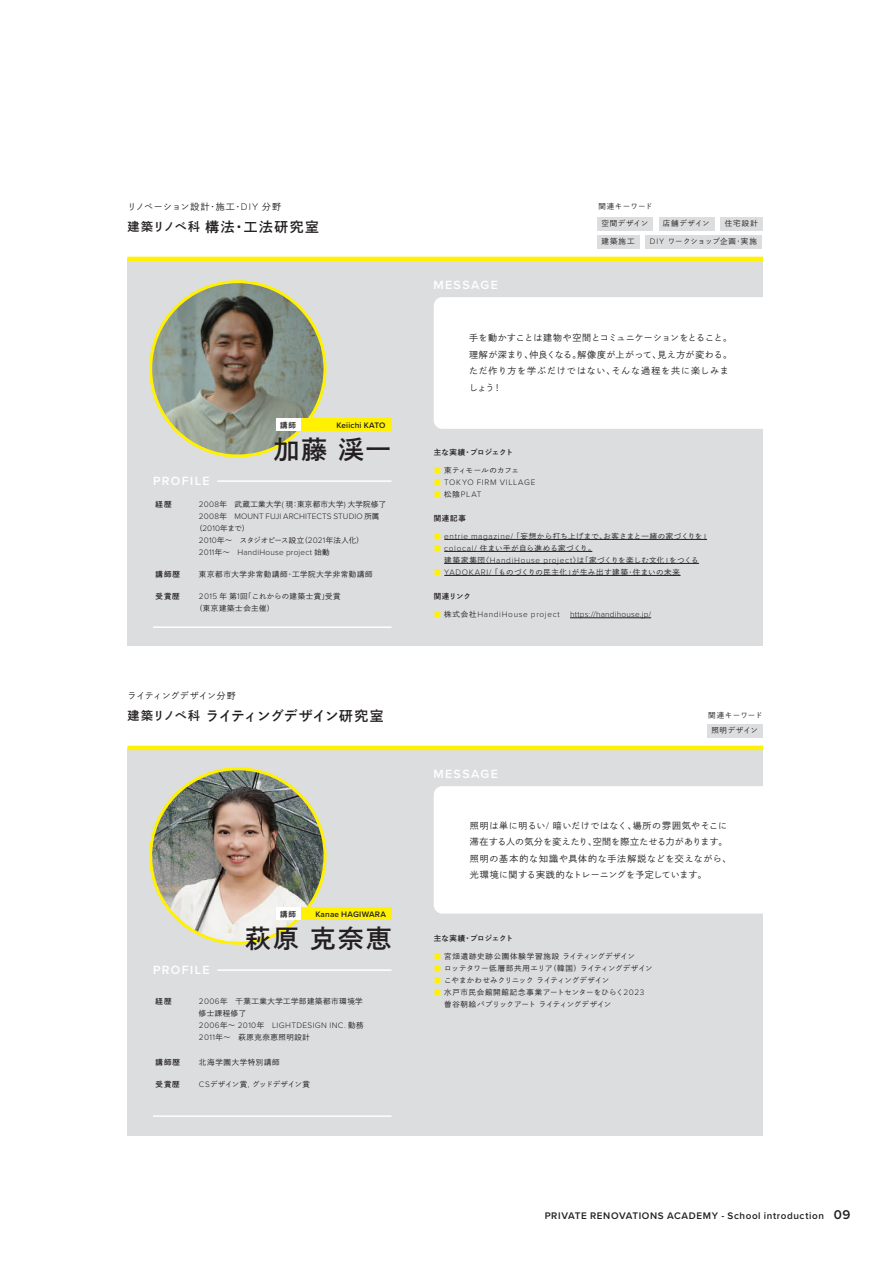
<style>
.page{position:relative;width:893px;height:1263px;background:#fff}
.page>*{position:absolute;margin:0;border:0;box-sizing:border-box;transform-origin:0 0}
.t1{font:25.5px "DNP Shuei Go Gin Std B";letter-spacing:.1em;color:#231f20}
.t2{font:13.8px "DNP Shuei Go Gin Std B";letter-spacing:-.025em;color:#231f20}
.t3{font:13.8px "DNP Shuei Go Gin Std B";letter-spacing:.04em;color:#231f20}
.t4{font:600 12.3px "Proxima Nova";letter-spacing:.11em;color:#fff}
.t5{font:600 9.9px "Proxima Nova";letter-spacing:.06em;color:#231f20}
.t6{font:9px/16.5px "DNP Shuei Go Gin Std L";letter-spacing:.045em;color:#231f20}
.t7{font:9px "DNP Shuei Go Gin Std L";letter-spacing:-.025em;color:#231f20}
.t8{font:300 8.25px "Proxima Nova";letter-spacing:.03em;color:#231f20}
.t9{font:300 8.25px "Proxima Nova";letter-spacing:.01em;color:#231f20}
.t10{font:300 8.25px "Proxima Nova";letter-spacing:.05em;color:#231f20}
.t11{font:600 8.25px "Proxima Nova";letter-spacing:.02em;color:#231f20}
.t12{font:300 8.25px "Proxima Nova";letter-spacing:.08em;color:#231f20}
.t13{font:300 8.25px "Proxima Nova";letter-spacing:.085em;color:#231f20}
.t14{font:7.5px/12px "DNP Shuei Go Gin Std L";letter-spacing:.05em;color:#231f20}
.t15{font:7.5px/12px "DNP Shuei Go Gin Std L";letter-spacing:.01em;color:#231f20}
.t16{font:7.5px/12px "DNP Shuei Go Gin Std L";letter-spacing:-.04em;color:#231f20}
.t17{font:7.5px/12px "DNP Shuei Go Gin Std L";letter-spacing:.07em;color:#231f20}
.t18{font:7.5px "DNP Shuei Go Gin Std L";letter-spacing:.09em;color:#231f20}
.t19{font:7.5px "DNP Shuei Go Gin Std B";letter-spacing:.09em;color:#231f20}
.t20{font:7.5px "DNP Shuei Go Gin Std L";letter-spacing:-.01em;color:#231f20}
.t21{font:7.5px "DNP Shuei Go Gin Std B";letter-spacing:-.02em;color:#231f20}
.t22{font:7.5px "DNP Shuei Go Gin Std L";letter-spacing:.08em;color:#231f20}
.t23{font:7.5px "DNP Shuei Go Gin Std L";letter-spacing:-.035em;color:#231f20}
.t24{font:7.5px "DNP Shuei Go Gin Std L";color:#231f20}
.s1{font-family:"Proxima Nova";font-weight:300;font-size:9.9px}
.s2{font-size:12px}
.s3{font-family:"Proxima Nova";font-weight:300;font-size:8.25px}
.s4{font-family:"DNP Shuei Go Gin Std L";font-weight:400;font-size:7.5px}
.s5{color:#fff101}
.s6{font-family:"DNP Shuei Go Gin Std L";font-weight:400;font-size:7.5px;color:#fff101}
.s7{font-size:13.2px}
</style>
<div class="page">
<div style="left:128px;top:258px;width:635px;height:388px;background:#dcdddf"></div>
<img style="left:151px;top:282px;width:174px;height:174px;border-radius:87px">
<div style="left:128px;top:748px;width:635px;height:387px;background:#dcdddf"></div>
<img style="left:151px;top:769px;width:174px;height:174px;border-radius:87px">
<div style="left:434px;top:297px;width:329px;height:132px;background:#fff"></div>
<hr style="left:444px;top:539px;width:263px;height:1px;background:#231f20">
<hr style="left:444px;top:551px;width:148px;height:1px;background:#231f20">
<hr style="left:444px;top:563px;width:255px;height:1px;background:#231f20">
<hr style="left:444px;top:575px;width:237px;height:1px;background:#231f20">
<div style="left:597px;top:217px;width:56px;height:13px;background:#dcdddf"></div>
<div style="left:659px;top:217px;width:55px;height:13px;background:#dcdddf"></div>
<div style="left:721px;top:217px;width:42px;height:13px;background:#dcdddf"></div>
<div style="left:597px;top:235px;width:42px;height:14px;background:#dcdddf"></div>
<div style="left:646px;top:235px;width:116px;height:14px;background:#dcdddf"></div>
<hr style="left:217px;top:480px;width:175px;height:2px;background:#fff">
<hr style="left:153px;top:626px;width:239px;height:2px;background:#fff">
<hr style="left:570px;top:617px;width:81px;height:1px;background:#231f20">
<div style="left:707px;top:725px;width:56px;height:13px;background:#dcdddf"></div>
<hr style="left:128px;top:257px;width:635px;height:4px;background:#fff101">
<div style="left:434px;top:786px;width:329px;height:127px;background:#fff"></div>
<hr style="left:217px;top:969px;width:175px;height:2px;background:#fff">
<hr style="left:153px;top:1115px;width:239px;height:2px;background:#fff">
<hr style="left:128px;top:746px;width:635px;height:4px;background:#fff101">
<div style="left:276px;top:418px;width:25px;height:13px;background:#fff"></div>
<div style="left:301px;top:418px;width:91px;height:13px;background:#fff101"></div>
<div style="left:276px;top:907px;width:25px;height:13px;background:#fff"></div>
<div style="left:301px;top:907px;width:91px;height:13px;background:#fff101"></div>
<p class="t6" style="left:128px;top:198px;width:155px">リノベーション設計・施工・<span class="s1">DIY</span> 分野</p>
<h2 class="t3" style="left:128px;top:217px;width:193px"><span class="s2">建築リノベ科</span>構法・工法研究室</h2>
<p class="t19" style="left:280px;top:419px;width:17px">講師</p>
<p class="t11" style="left:336px;top:419px;width:51px">Keiichi KATO</p>
<h3 class="t4" style="left:153px;top:472px;width:58px">PROFILE</h3>
<h1 class="t1" style="left:274px;top:432px;width:119px">加藤渓一</h1>
<p class="t19" style="left:156px;top:499px;width:17px">経歴</p>
<p class="t14" style="left:199px;top:498px;width:189px"><span class="s3">2008</span>年　武蔵工業大学<span class="s3">(</span> 現：東京都市大学<span class="s3">)</span> 大学院修了</p>
<p class="t9" style="left:199px;top:510px;width:182px">2008<span class="s4">年　</span>MOUNT FUJI ARCHITECTS STUDIO <span class="s4">所属</span></p>
<p class="t16" style="left:199px;top:522px;width:166px;text-indent:-4px">（<span class="s3">2010</span>年まで）<br><span class="s3">2010</span>年～　スタジオピース設立（<span class="s3">2021</span>年法人化）</p>
<p class="t8" style="left:199px;top:546px;width:132px">2011<span class="s4">年～　</span>HandiHouse project <span class="s4">始動</span></p>
<p class="t19" style="left:156px;top:569px;width:26px">講師歴</p>
<p class="t22" style="left:199px;top:569px;width:175px">東京都市大学非常勤講師・工学院大学非常勤講師</p>
<p class="t17" style="left:195px;top:590px;width:147px;text-indent:4px"><span class="s3">2015</span> 年第<span class="s3">1</span>回「これからの建築士賞」受賞（東京建築士会主催）</p>
<p class="t19" style="left:156px;top:591px;width:26px">受賞歴</p>
<p class="t14" style="left:598px;top:200px;width:56px">関連キーワード</p>
<h3 class="t4" style="left:433px;top:275px;width:66px">MESSAGE</h3>
<p class="t14" style="left:601px;top:217px;width:48px">空間デザイン</p>
<p class="t14" style="left:663px;top:217px;width:48px">店舗デザイン</p>
<p class="t14" style="left:725px;top:217px;width:34px">住宅設計</p>
<p class="t14" style="left:601px;top:235px;width:35px">建築施工</p>
<p class="t15" style="left:650px;top:235px;width:109px"><span class="s3">DIY</span> ワークショップ企画・実施</p>
<p class="t6" style="left:469px;top:330px;width:265px">手を動かすことは建物や空間とコミュニケーションをとること。理解が深まり、仲良くなる。解像度が上がって、見え方が変わる。ただ作り方を学ぶだけではない、そんな過程を共に楽しみましょう！</p>
<p class="t21" style="left:434px;top:447px;width:81px">主な実績・プロジェクト</p>
<p class="t24" style="left:434px;top:465px;width:87px"><span class="s5">■</span> 東ティモールのカフェ</p>
<p class="t13" style="left:434px;top:476px;width:103px"><span class="s6">■</span> TOKYO FIRM VILLAGE</p>
<p class="t8" style="left:434px;top:488px;width:49px"><span class="s6">■</span> <span class="s4">松陰</span>PLAT</p>
<p class="t19" style="left:434px;top:513px;width:34px">関連記事</p>
<p class="t14" style="left:434px;top:530px;width:278px"><span class="s5">■</span> <span class="s3">entrie magazine/</span> 「妄想から打ち上げまで、お客さまと一緒の家づくりを」</p>
<p class="t14" style="left:444px;top:542px;width:256px;text-indent:-11px"><span class="s5">■</span> <span class="s3">colocal/</span> 住まい手が自ら進める家づくり。<br>建築家集団〈<span class="s3">HandiHouse project</span>〉は「家づくりを楽しむ文化」をつくる</p>
<p class="t14" style="left:434px;top:566px;width:248px"><span class="s5">■</span> <span class="s3">YADOKARI/</span> 「ものづくりの民主化」が生み出す建築・住まいの未来</p>
<p class="t19" style="left:434px;top:591px;width:39px">関連リンク</p>
<p class="t12" style="left:434px;top:608px;width:128px"><span class="s6">■</span> <span class="s4">株式会社</span>HandiHouse project</p>
<p class="t8" style="left:570px;top:608px;width:83px">https://handihouse.jp/</p>
<p class="t7" style="left:128px;top:689px;width:110px">ライティングデザイン分野</p>
<h2 class="t2" style="left:128px;top:706px;width:257px"><span class="s2">建築リノベ科</span>ライティングデザイン研究室</h2>
<p class="t14" style="left:708px;top:709px;width:56px">関連キーワード</p>
<h3 class="t4" style="left:433px;top:764px;width:66px">MESSAGE</h3>
<p class="t14" style="left:711px;top:725px;width:48px">照明デザイン</p>
<p class="t19" style="left:280px;top:908px;width:17px">講師</p>
<p class="t11" style="left:315px;top:908px;width:72px">Kanae HAGIWARA</p>
<h1 class="t1" style="left:245px;top:921px;width:148px">萩原克奈恵</h1>
<h3 class="t4" style="left:153px;top:961px;width:58px">PROFILE</h3>
<p class="t19" style="left:156px;top:996px;width:17px">経歴</p>
<p class="t14" style="left:199px;top:995px;width:165px"><span class="s3">2006</span>年　千葉工業大学工学部建築都市環境学修士課程修了</p>
<p class="t10" style="left:199px;top:1019px;width:166px">2006<span class="s4">年～</span> 2010<span class="s4">年　</span>LIGHTDESIGN INC. <span class="s4">勤務</span></p>
<p class="t17" style="left:199px;top:1031px;width:113px"><span class="s3">2011</span>年～　萩原克奈恵照明設計</p>
<p class="t19" style="left:156px;top:1057px;width:26px">講師歴</p>
<p class="t18" style="left:199px;top:1057px;width:82px">北海学園大学特別講師</p>
<p class="t19" style="left:156px;top:1079px;width:26px">受賞歴</p>
<p class="t23" style="left:199px;top:1079px;width:113px"><span class="s3">CS</span>デザイン賞<span class="s3">,</span> グッドデザイン賞</p>
<p class="t6" style="left:470px;top:817px;width:263px">照明は単に明るい<span class="s1">/</span> 暗いだけではなく、場所の雰囲気やそこに滞在する人の気分を変えたり、空間を際立たせる力があります。照明の基本的な知識や具体的な手法解説などを交えながら、光環境に関する実践的なトレーニングを予定しています。</p>
<p class="t21" style="left:434px;top:933px;width:81px">主な実績・プロジェクト</p>
<p class="t18" style="left:434px;top:951px;width:203px"><span class="s5">■</span> 宮畑遺跡史跡公園体験学習施設ライティングデザイン</p>
<p class="t20" style="left:434px;top:963px;width:221px"><span class="s5">■</span> ロッテタワー低層部共用エリア（韓国）ライティングデザイン</p>
<p class="t16" style="left:434px;top:974px;width:177px"><span class="s5">■</span> こやまかわせみクリニックライティングデザイン</p>
<p class="t15" style="left:444px;top:986px;width:202px;text-indent:-11px"><span class="s5">■</span> 水戸市民会館開館記念事業アートセンターをひらく<span class="s3">2023</span>曽谷朝絵パブリックアートライティングデザイン</p>
<h3 class="t5" style="left:545px;top:1208px;width:307px">PRIVATE RENOVATIONS ACADEMY - School introduction <span class="s7">09</span></h3>
</div>
